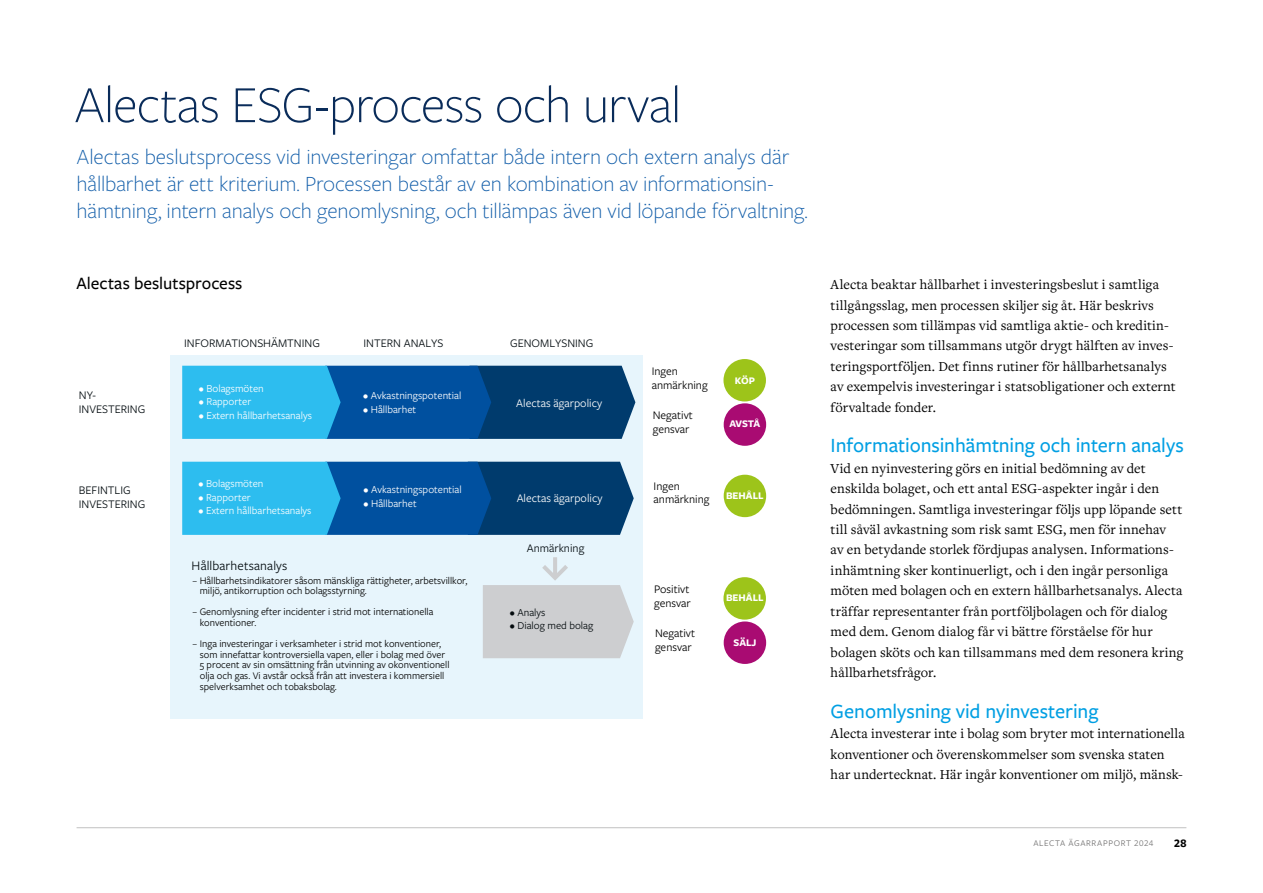
<style>
.page{position:relative;width:1263px;height:893px;background:#fff}
.page>*{position:absolute;margin:0;border:0;box-sizing:border-box;transform-origin:0 0}
.t1{font:300 54px "Freight Sans Pro";letter-spacing:-.02em;color:#0a2c5a}
.t2{font:300 22.5px/27px "Freight Sans Pro";letter-spacing:-.005em;color:#115da9}
.t3{font:500 21px "Freight Sans Pro";letter-spacing:-.005em;color:#009fe3}
.t4{font:500 18px "Freight Sans Pro";color:#000}
.t5{font:14.25px/20.4px "Freight Text Pro";letter-spacing:.005em;color:#000}
.t6{font:13.5px "Freight Sans Pro";letter-spacing:.01em;color:#030b0f}
.t7{font:12px/14.4px "Freight Sans Pro";color:#030b0f}
.t8{font:12px/13.5px "Freight Sans Pro";color:#000}
.t9{font:12px "Freight Sans Pro";color:#fff}
.t10{font:700 12px "Freight Sans Pro";color:#000}
.t11{font:11.1px "Freight Sans Pro";color:#fff}
.t12{font:11.1px "Freight Sans Pro";color:#030a0d}
.t13{font:10.5px/10.6px "Freight Sans Pro";color:#000}
.t14{font:700 10.5px "Freight Sans Pro";color:#fff}
.t15{font:9px "Freight Sans Pro";letter-spacing:.07em;color:#706f6f}
</style>
<div class="page">
<hr style="left:77px;top:827px;width:1109px;height:1px;background:#000">
<div style="left:170px;top:355px;width:473px;height:364px;background:#e7f5fc"></div>
<div style="left:724px;top:403px;width:42px;height:43px;background:#a90b72;border-radius:50%"></div>
<div style="left:723px;top:359px;width:43px;height:42px;background:#9dc41a;border-radius:50%"></div>
<hr style="left:553px;top:557px;width:4px;height:21px;background:#cdced0">
<svg style="left:483px;top:565px;width:151px;height:93px"></svg>
<svg style="left:182px;top:366px;width:453px;height:73px;background:#1270ab"></svg>
<svg style="left:182px;top:462px;width:452px;height:73px;background:#1270ab"></svg>
<div style="left:724px;top:475px;width:42px;height:42px;background:#9dc41a;border-radius:50%"></div>
<div style="left:724px;top:621px;width:42px;height:43px;background:#a90b72;border-radius:50%"></div>
<div style="left:723px;top:577px;width:43px;height:43px;background:#9dc41a;border-radius:50%"></div>
<h1 class="t1" style="left:74px;top:69px;width:609px">Alectas ESG-process och urval</h1>
<p class="t2" style="left:77px;top:143px;width:733px">Alectas beslutsprocess vid investeringar omfattar både intern och extern analys där hållbarhet är ett kriterium. Processen består av en kombination av informationsin&shy;hämtning, intern analys och genomlysning, och tillämpas även vid löpande förvaltning.</p>
<p class="t4" style="left:77px;top:271px;width:167px">Alectas beslutsprocess</p>
<p class="t7" style="left:79px;top:387px;width:68px">NY-<br>INVESTERING</p>
<p class="t7" style="left:79px;top:482px;width:68px">BEFINTLIG<br>INVESTERING</p>
<p class="t7" style="left:184px;top:335px;width:137px">INFORMATIONSHÄMTNING</p>
<p class="t7" style="left:363px;top:335px;width:82px">INTERN ANALYS</p>
<p class="t7" style="left:510px;top:335px;width:85px">GENOMLYSNING</p>
<p class="t11" style="left:199px;top:381px;width:66px">• Bolagsmöten</p>
<p class="t11" style="left:199px;top:394px;width:54px">• Rapporter</p>
<p class="t11" style="left:199px;top:408px;width:114px">• Extern hållbarhetsanalys</p>
<p class="t11" style="left:199px;top:476px;width:66px">• Bolagsmöten</p>
<p class="t11" style="left:199px;top:490px;width:54px">• Rapporter</p>
<p class="t11" style="left:199px;top:503px;width:114px">• Extern hållbarhetsanalys</p>
<p class="t11" style="left:363px;top:388px;width:100px">• Avkastningspotential</p>
<p class="t11" style="left:363px;top:402px;width:55px">• Hållbarhet</p>
<p class="t11" style="left:364px;top:482px;width:100px">• Avkastningspotential</p>
<p class="t11" style="left:364px;top:496px;width:55px">• Hållbarhet</p>
<p class="t6" style="left:192px;top:556px;width:97px">Hållbarhetsanalys</p>
<p class="t13" style="left:200px;top:575px;width:269px;text-indent:-7px">– Hållbarhetsindikatorer såsom mänskliga rättigheter, arbetsvillkor, miljö, antikorruption och bolagsstyrning.</p>
<p class="t13" style="left:200px;top:606px;width:235px;text-indent:-7px">– Genomlysning efter incidenter i strid mot internationella konventioner.</p>
<p class="t13" style="left:200px;top:638px;width:251px;text-indent:-7px">– Inga investeringar i verksamheter i strid mot konventioner, som innefattar kontroversiella vapen, eller i bolag med över 5 procent av sin omsättning från utvinning av okonventionell olja och gas. Vi avstår också från att investera i kommersiell spelverksamhet och tobaksbolag.</p>
<p class="t9" style="left:516px;top:395px;width:88px">Alectas ägarpolicy</p>
<p class="t9" style="left:517px;top:490px;width:88px">Alectas ägarpolicy</p>
<p class="t7" style="left:527px;top:541px;width:59px">Anmärkning</p>
<p class="t12" style="left:510px;top:605px;width:37px">• Analys</p>
<p class="t12" style="left:510px;top:618px;width:85px">• Dialog med bolag</p>
<p class="t8" style="left:652px;top:364px;width:57px">Ingen anmärkning</p>
<p class="t8" style="left:653px;top:408px;width:42px">Negativt gensvar</p>
<p class="t14" style="left:735px;top:373px;width:22px">KÖP</p>
<p class="t14" style="left:729px;top:416px;width:32px">AVSTÅ</p>
<p class="t8" style="left:654px;top:479px;width:57px">Ingen anmärkning</p>
<p class="t14" style="left:726px;top:488px;width:39px">BEHÅLL</p>
<p class="t8" style="left:654px;top:582px;width:38px">Positivt gensvar</p>
<p class="t8" style="left:655px;top:626px;width:42px">Negativt gensvar</p>
<p class="t14" style="left:726px;top:591px;width:39px">BEHÅLL</p>
<p class="t14" style="left:733px;top:635px;width:25px">SÄLJ</p>
<p class="t5" style="left:831px;top:274px;width:347px">Alecta beaktar hållbarhet i investeringsbeslut i samtliga tillgångsslag, men processen skiljer sig åt. Här beskrivs processen som tillämpas vid samtliga aktie- och kreditin&shy;vesteringar som tillsammans utgör drygt hälften av inves&shy;teringsportföljen. Det finns rutiner för hållbarhetsanalys av exempelvis investeringar i statsobligationer och externt förvaltade fonder.</p>
<h3 class="t3" style="left:831px;top:431px;width:355px">Informationsinhämtning och intern analys</h3>
<p class="t5" style="left:831px;top:458px;width:354px">Vid en nyinvestering görs en initial bedömning av det enskilda bolaget, och ett antal ESG-aspekter ingår i den bedömningen. Samtliga investeringar följs upp löpande sett till såväl avkastning som risk samt ESG, men för innehav<br>av en betydande storlek fördjupas analysen. Informations&shy;inhämtning sker kontinuerligt, och i den ingår personliga möten med bolagen och en extern hållbarhetsanalys. Alecta träffar representanter från portföljbolagen och för dialog med dem. Genom dialog får vi bättre förståelse för hur bolagen sköts och kan tillsammans med dem resonera kring hållbarhetsfrågor.</p>
<h3 class="t3" style="left:831px;top:697px;width:269px">Genomlysning vid nyinvestering</h3>
<p class="t5" style="left:831px;top:723px;width:356px">Alecta investerar inte i bolag som bryter mot internationella konventioner och överenskommelser som svenska staten har undertecknat. Här ingår konventioner om miljö, mänsk-</p>
<p class="t15" style="left:1033px;top:837px;width:122px">ALECTA ÄGARRAPPORT 2024</p>
<p class="t10" style="left:1174px;top:835px;width:14px">28</p>
</div>
